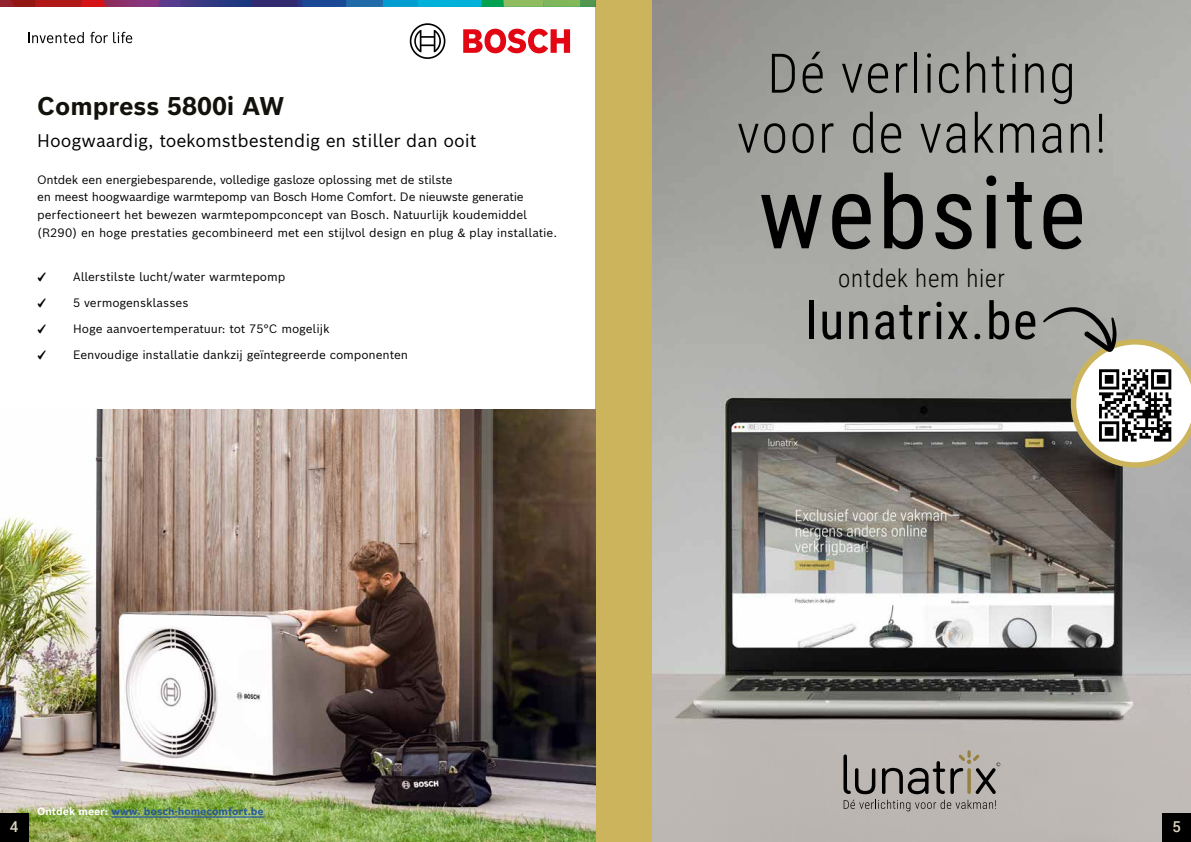
<style>
.page{position:relative;width:1191px;height:842px;background:#fff}
.page>*{position:absolute;margin:0;border:0;box-sizing:border-box;transform-origin:0 0}
.t1{font:101px "Roboto Condensed";letter-spacing:.03em;color:#000}
.t2{font:300 54.6px/60px "Roboto Condensed";letter-spacing:.03em;color:#000;text-align:center}
.t3{font:51.8px "Roboto Condensed";letter-spacing:.03em;color:#000}
.t4{font:700 25px "Bosch Sans";color:#12110c}
.t5{font:300 25px "Roboto Condensed";letter-spacing:.03em;color:#000}
.t6{font:17.8px "Bosch Sans";color:#000}
.t7{font:500 15px "Roboto";color:#d9d4c0}
.t8{font:11.9px/17.8px "Bosch Sans";letter-spacing:-.01em;color:#000}
.t9{font:700 10.4px "Bosch Sans";color:#275b9b}
.s1{color:#fff}
</style>
<div class="page">
<img style="left:652px;top:0;width:539px;height:733px">
<div style="left:652px;top:733px;width:539px;height:109px;background:#bdb8b3"></div>
<div style="left:595px;top:0;width:57px;height:842px;background:#cbb45c"></div>
<svg style="left:843px;top:754px;width:32px;height:40px"></svg>
<svg style="left:843px;top:800px;width:153px;height:11px;background:#9f9a97"></svg>
<svg style="left:882px;top:750px;width:118px;height:44px;background:#99948e"></svg>
<svg style="left:1042px;top:307px;width:149px;height:161px"></svg>
<svg style="left:463px;top:29px;width:107px;height:24px"></svg>
<svg style="left:410px;top:23px;width:35px;height:36px"></svg>
<svg style="left:29px;top:32px;width:55px;height:11px"></svg>
<svg style="left:90px;top:32px;width:42px;height:11px"></svg>
<img style="left:0;top:410px;width:595px;height:432px">
<hr style="left:111px;top:816px;width:153px;height:2px;background:#275b9b">
<svg style="left:0;top:0;width:596px;height:7px;background:#4f5f76"></svg>
<div style="left:1162px;top:814px;width:29px;height:28px;background:#000"></div>
<div style="left:0;top:814px;width:28px;height:28px;background:#000"></div>
<h3 class="t4" style="left:37px;top:85px;width:249px">Compress 5800i AW</h3>
<h3 class="t6" style="left:37px;top:125px;width:441px">Hoogwaardig, toekomstbestendig en stiller dan ooit</h3>
<p class="t8" style="left:37px;top:169px;width:521px">Ontdek een energiebesparende, volledige gasloze oplossing met de stilste<br>en meest hoogwaardige warmtepomp van Bosch Home Comfort. De nieuwste generatie perfectioneert het bewezen warmtepompconcept van Bosch. Natuurlijk koudemiddel (R290) en hoge prestaties gecombineerd met een stijlvol design en plug &amp; play installatie.</p>
<p class="t8" style="left:37px;top:267px;width:250px">✓ Allerstilste lucht/water warmtepomp</p>
<p class="t8" style="left:37px;top:293px;width:153px">✓ 5 vermogensklasses</p>
<p class="t8" style="left:37px;top:319px;width:294px">✓ Hoge aanvoertemperatuur: tot 75°C mogelijk</p>
<p class="t8" style="left:37px;top:345px;width:372px">✓ Eenvoudige installatie dankzij geïntegreerde componenten</p>
<p class="t9" style="left:37px;top:803px;width:228px"><span class="s1">Ontdek meer:</span> www. bosch-homecomfort.be</p>
<h2 class="t2" style="left:737px;top:41px;width:371px">Dé verlichting voor de vakman!</h2>
<h1 class="t1" style="left:758px;top:142px;width:329px">website</h1>
<h3 class="t5" style="left:838px;top:261px;width:168px">ontdek hem hier</h3>
<h3 class="t3" style="left:805px;top:284px;width:233px">lunatrix.be</h3>
<p class="t7" style="left:10px;top:816px;width:10px">4</p>
<p class="t7" style="left:1172px;top:816px;width:10px">5</p>
</div>
